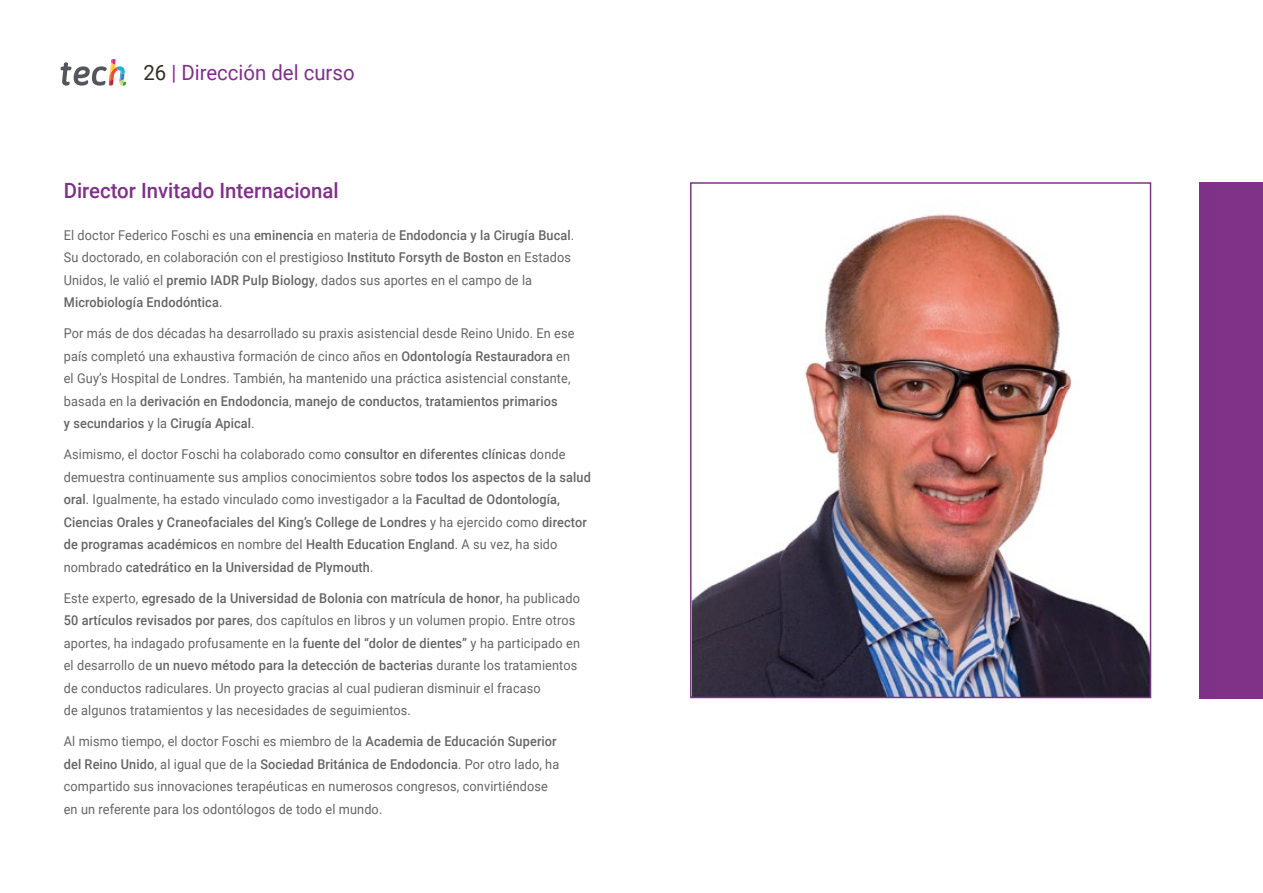
<style>
.page{position:relative;width:1263px;height:893px;background:#fff}
.page>*{position:absolute;margin:0;border:0;box-sizing:border-box;transform-origin:0 0}
.t1{font:500 21px "Roboto";color:#7e3187}
.t2{font:21px "Roboto";color:#7e3187}
.t3{font:13.5px/22.5px "Roboto";letter-spacing:.01em;color:#656565;scale:.94 1}
.t4{font:500 13.5px/22.5px "Roboto";letter-spacing:.01em;color:#656565;scale:.94 1}
.s1{color:#312e20}
.s2{font-weight:500}
.s3{font-weight:400}
</style>
<div class="page">
<img style="left:693px;top:214px;width:455px;height:481px">
<div style="left:690px;top:182px;width:461px;height:516px;border:2px solid #7e3187"></div>
<div style="left:1199px;top:182px;width:64px;height:516px;background:#7f3288"></div>
<svg style="left:61px;top:59px;width:65px;height:27px"></svg>
<h1 class="t2" style="left:144px;top:57px;width:213px"><span class="s1">26</span> | Dirección del curso</h1>
<h1 class="t1" style="left:64px;top:176px;width:276px">Director Invitado Internacional</h1>
<p class="t3" style="left:64px;top:223px;width:544px">El doctor Federico Foschi es una <span class="s2">eminencia</span> en materia de <span class="s2">Endodoncia y la Cirugía Bucal</span>.<br>Su doctorado, en colaboración con el prestigioso <span class="s2">Instituto Forsyth de Boston</span> en Estados Unidos, le valió el <span class="s2">premio IADR Pulp Biology</span>, dados sus aportes en el campo de la <span class="s2">Microbiología Endodóntica</span>.</p>
<p class="t3" style="left:64px;top:322px;width:545px">Por más de dos décadas ha desarrollado su praxis asistencial desde Reino Unido. En ese país completó una exhaustiva formación de cinco años en <span class="s2">Odontología Restauradora</span> en el Guy’s Hospital de Londres. También, ha mantenido una práctica asistencial constante, basada en la <span class="s2">derivación en Endodoncia</span>, <span class="s2">manejo de conductos</span>, <span class="s2">tratamientos primarios<br>y secundarios</span> y la <span class="s2">Cirugía Apical</span>.</p>
<p class="t4" style="left:64px;top:443px;width:562px"><span class="s3">Asimismo, el doctor Foschi ha colaborado como</span> consultor en diferentes clínicas <span class="s3">donde demuestra continuamente sus amplios conocimientos sobre</span> todos los aspectos de la salud oral<span class="s3">. Igualmente, ha estado vinculado como investigador a la</span> Facultad de Odontología, Ciencias Orales y Craneofaciales del King’s College de Londres <span class="s3">y ha ejercido como</span> director de programas académicos <span class="s3">en nombre del</span> Health Education England<span class="s3">. A su vez, ha sido nombrado</span> catedrático en la Universidad de Plymouth<span class="s3">.</span></p>
<p class="t3" style="left:64px;top:586px;width:551px">Este experto, <span class="s2">egresado de la Universidad de Bolonia con matrícula de honor</span>, ha publicado <span class="s2">50 artículos revisados por pares</span>, dos capítulos en libros y un volumen propio. Entre otros aportes, ha indagado profusamente en la <span class="s2">fuente del “dolor de dientes”</span> y ha participado en el desarrollo de <span class="s2">un nuevo método para la detección de bacterias</span> durante los tratamientos de conductos radiculares. Un proyecto gracias al cual pudieran disminuir el fracaso<br>de algunos tratamientos y las necesidades de seguimientos.</p>
<p class="t3" style="left:64px;top:730px;width:529px">Al mismo tiempo, el doctor Foschi es miembro de la <span class="s2">Academia de Educación Superior del Reino Unido</span>, al igual que de la <span class="s2">Sociedad Británica de Endodoncia</span>. Por otro lado, ha compartido sus innovaciones terapéuticas en numerosos congresos, convirtiéndose en un referente para los odontólogos de todo el mundo.</p>
</div>
